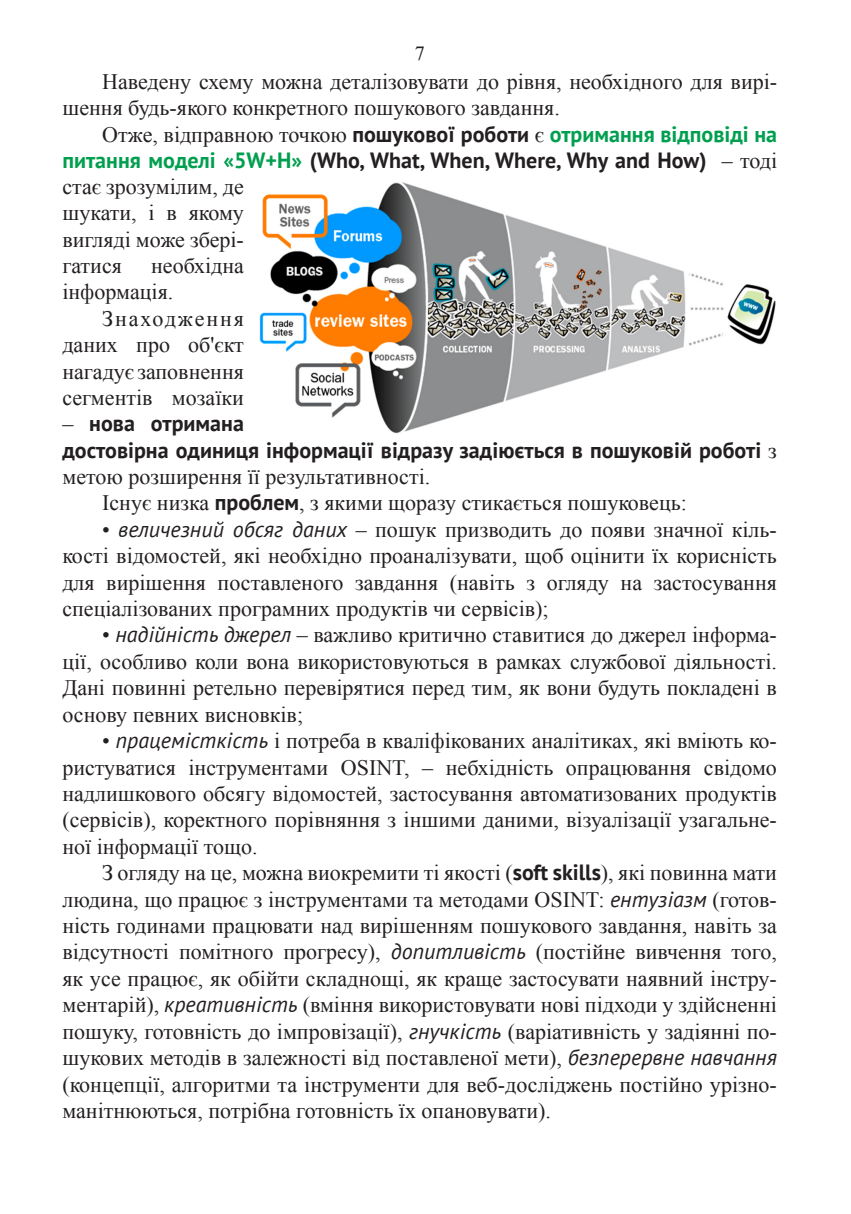
<style>
.page{position:relative;width:851px;height:1214px;background:#fff}
.page>*{position:absolute;margin:0;border:0;box-sizing:border-box;transform-origin:0 0}
.t1{font:22px/26.4px "Times New Roman";color:#231f20;text-align:justify}
.t2{font:700 22px/26.4px "PT Sans";color:#231f20}
.t3{font:20px "Times New Roman";color:#231f20}
.s1{font-family:"Times New Roman";font-weight:400}
.s2{color:#009f4f}
.s3{font-family:"PT Sans";font-weight:700}
.s4{font-family:"PT Sans";font-style:italic}
</style>
<div class="page">
<img style="left:259px;top:182px;width:517px;height:252px">
<p class="t3" style="left:415px;top:40px;width:11px">7</p>
<p class="t1" style="left:62px;top:68px;width:716px;text-indent:40px">Наведену схему можна деталізовувати до рівня, необхідного для вирі&shy;шення будь-якого конкретного пошукового завдання.</p>
<p class="t2" style="left:62px;top:120px;width:716px;text-align:right"><span class="s1">Отже, відправною точкою</span> пошукової роботи <span class="s1">є</span> <span class="s2">отримання відповіді на питання моделі «5W+H»</span> (Who, What, When, Where, Why and How) <span class="s1">– тоді</span></p>
<p class="t1" style="left:62px;top:173px;width:183px">стає зрозумілим, де шукати, і в якому вигляді може збері&shy;гатися</p>
<p class="t1" style="left:62px;top:252px;width:183px;text-indent:89px">необхідна інформація.</p>
<p class="t1" style="left:62px;top:305px;width:183px;text-indent:40px">Знаходження даних про об'єкт нагадує заповнення сегментів мозаїки</p>
<p class="t2" style="left:62px;top:410px;width:183px"><span class="s1">–</span> нова отримана</p>
<p class="t2" style="left:62px;top:436px;width:716px">достовірна одиниця інформації відразу задіюється в пошуковій роботі <span class="s1">з метою розширення її результативності.</span></p>
<p class="t1" style="left:102px;top:489px;width:586px">Існує низка <span class="s3">проблем</span>, з якими щоразу стикається пошуковець:</p>
<p class="t1" style="left:62px;top:516px;width:716px;text-indent:40px">• <span class="s4">величезний обсяг даних</span> – пошук призводить до появи значної кіль&shy;кості відомостей, які необхідно проаналізувати, щоб оцінити їх корисність для вирішення поставленого завдання (навіть з огляду на застосування</p>
<p class="t1" style="left:62px;top:595px;width:487px">спеціалізованих програмних продуктів чи сервісів);</p>
<p class="t1" style="left:62px;top:621px;width:716px;text-indent:40px">• <span class="s4">надійність джерел</span> – важливо критично ставитися до джерел інформа&shy;ції, особливо коли вона використовуються в рамках службової діяльності.<br>Дані повинні ретельно перевірятися перед тим, як вони будуть покладені в основу певних висновків;</p>
<p class="t1" style="left:102px;top:727px;width:676px">• <span class="s4">працемісткість</span> і потреба в кваліфікованих аналітиках, які вміють ко-</p>
<p class="t1" style="left:62px;top:753px;width:716px">ристуватися інструментами OSINT, – небхідність опрацювання свідомо надлишкового обсягу відомостей, застосування автоматизованих продуктів (сервісів), коректного порівняння з іншими даними, візуалізації узагальне&shy;ної інформації тощо.</p>
<p class="t1" style="left:62px;top:859px;width:716px;text-indent:40px">З огляду на це, можна виокремити ті якості (<span class="s3">soft skills</span>), які повинна мати людина, що працює з інструментами та методами OSINT: <span class="s4">ентузіазм</span> (готов&shy;ність годинами працювати над вирішенням пошукового завдання, навіть за відсутності помітного прогресу), <span class="s4">допитливість</span> (постійне вивчення того, як усе працює, як обійти складнощі, як краще застосувати наявний інстру&shy;ментарій), <span class="s4">креативність</span> (вміння використовувати нові підходи у здійсненні пошуку, готовність до імпровізації), <span class="s4">гнучкість</span> (варіативність у задіянні по&shy;шукових методів в залежності від поставленої мети), <span class="s4">безперервне навчання </span>(концепції, алгоритми та інструменти для веб-досліджень постійно урізно&shy;манітнюються, потрібна готовність їх опановувати).</p>
</div>
